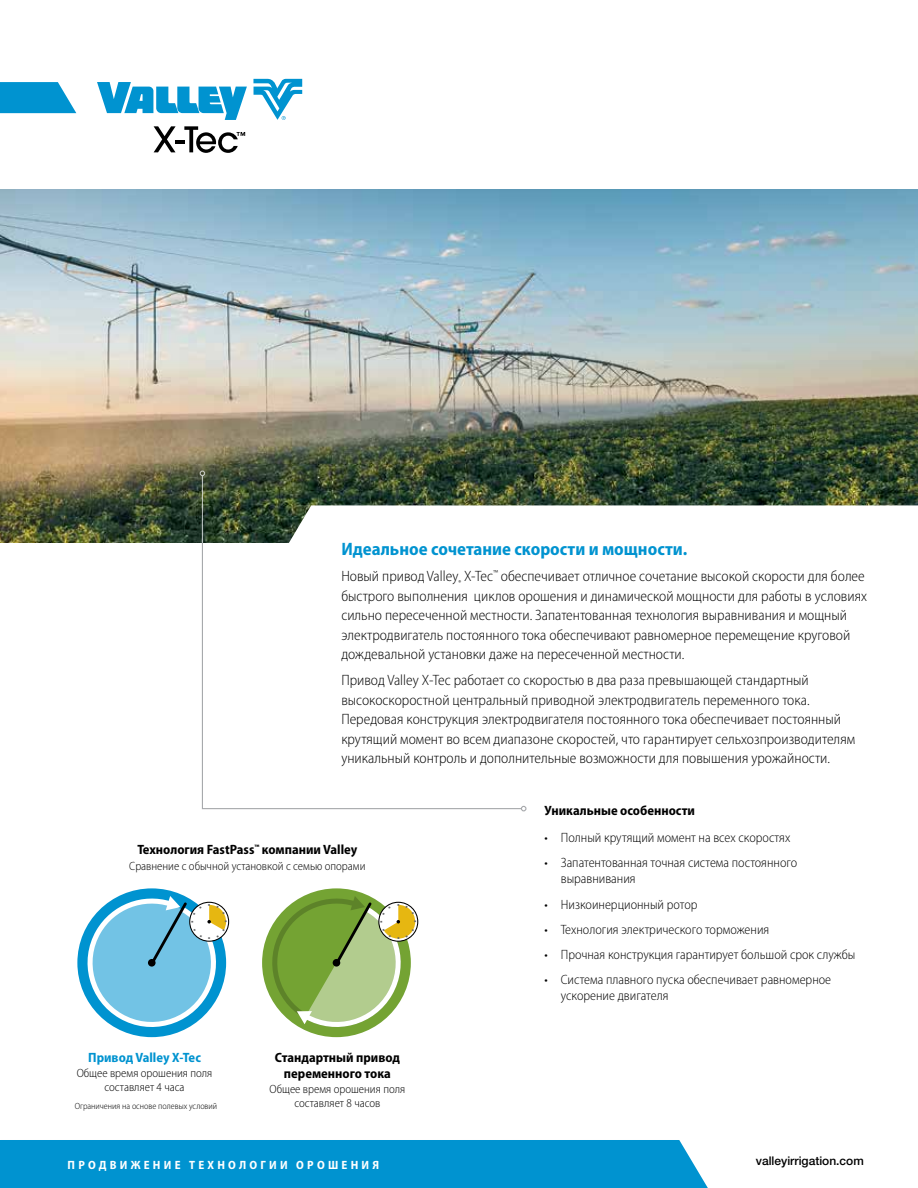
<style>
.page{position:relative;width:918px;height:1188px;background:#fff}
.page>*{position:absolute;margin:0;border:0;box-sizing:border-box;transform-origin:0 0}
.t1{font:700 semi-condensed 18px "Myriad Pro";color:#0093d0}
.t2{font:300 semi-condensed 15px/19.5px "Myriad Pro";color:#000}
.t3{font:300 semi-condensed 13.5px/16.2px "Myriad Pro";color:#000}
.t4{font:700 semi-condensed 13.5px/16.2px "Myriad Pro";color:#000;text-align:center}
.t5{font:700 semi-condensed 13.5px "Myriad Pro";color:#0093d0}
.t6{font:300 semi-condensed 12px/14.4px "Myriad Pro";color:#000;text-align:center}
.t7{font:700 semi-condensed 12px "Myriad Pro";letter-spacing:.27em;color:#fff}
.t8{font:500 12px "Helvetica Neue LT Pro";color:#000}
.t9{font:300 semi-condensed 9px "Myriad Pro";color:#000}
</style>
<div class="page">
<div style="left:262px;top:888px;width:149px;height:149px;background:#74a333;border-radius:50%"></div>
<div style="left:77px;top:888px;width:149px;height:149px;background:#0093d0;border-radius:50%"></div>
<div style="left:190px;top:902px;width:39px;height:39px;background:#585858;border-radius:50%"></div>
<div style="left:189px;top:902px;width:40px;height:40px;border:1px solid #000;border-radius:50%"></div>
<div style="left:379px;top:902px;width:39px;height:39px;background:#393939;border-radius:50%"></div>
<div style="left:378px;top:902px;width:40px;height:40px;border:1px solid #000;border-radius:50%"></div>
<svg style="left:0;top:82px;width:76px;height:31px;background:#1e9fd5"></svg>
<img style="left:0;top:189px;width:918px;height:353px">
<svg style="left:523px;top:505px;width:395px;height:37px"></svg>
<svg style="left:201px;top:474px;width:322px;height:336px"></svg>
<svg style="left:200px;top:471px;width:5px;height:5px"></svg>
<svg style="left:521px;top:806px;width:5px;height:5px"></svg>
<div style="left:0;top:1140px;width:708px;height:48px;background:#0093d0"></div>
<svg style="left:154px;top:126px;width:22px;height:26px"></svg>
<hr style="left:175px;top:140px;width:10px;height:4px;background:#000">
<svg style="left:184px;top:126px;width:61px;height:27px"></svg>
<svg style="left:253px;top:79px;width:49px;height:41px"></svg>
<svg style="left:97px;top:82px;width:150px;height:38px"></svg>
<svg style="left:81px;top:895px;width:146px;height:138px"></svg>
<svg style="left:272px;top:896px;width:144px;height:137px"></svg>
<p class="t1" style="left:341px;top:539px;width:347px">Идеальное сочетание скорости и мощности.</p>
<p class="t2" style="left:341px;top:567px;width:527px">Новый привод Valley<sub>®</sub> X-Tec<sup>™</sup> обеспечивает отличное сочетание высокой скорости для более быстрого выполнения циклов орошения и динамической мощности для работы в условиях сильно пересеченной местности. Запатентованная технология выравнивания и мощный электродвигатель постоянного тока обеспечивают равномерное перемещение круговой дождевальной установки даже на пересеченной местности.</p>
<p class="t2" style="left:341px;top:671px;width:515px">Привод Valley X-Tec работает со скоростью в два раза превышающей стандартный высокоскоростной центральный приводной электродвигатель переменного тока.<br>Передовая конструкция электродвигателя постоянного тока обеспечивает постоянный крутящий момент во всем диапазоне скоростей, что гарантирует сельхозпроизводителям уникальный контроль и дополнительные возможности для повышения урожайности.</p>
<p class="t4" style="left:137px;top:842px;width:222px">Технология FastPass<sup>™</sup> компании Valley</p>
<p class="t6" style="left:129px;top:859px;width:238px">Сравнение с обычной установкой с семью опорами</p>
<p class="t5" style="left:88px;top:1050px;width:114px">Привод Valley X-Tec</p>
<p class="t6" style="left:77px;top:1066px;width:137px">Общее время орошения поля составляет 4 часа</p>
<p class="t9" style="left:75px;top:1101px;width:144px">Ограничения на основе полевых условий</p>
<p class="t4" style="left:275px;top:1050px;width:127px">Стандартный привод переменного тока</p>
<p class="t6" style="left:270px;top:1082px;width:137px">Общее время орошения поля составляет 8 часов</p>
<p class="t4" style="left:545px;top:803px;width:152px">Уникальные особенности</p>
<p class="t3" style="left:545px;top:830px;width:247px">• Полный крутящий момент на всех скоростях</p>
<p class="t3" style="left:561px;top:855px;width:238px;text-indent:-16px">• Запатентованная точная система постоянного выравнивания</p>
<p class="t3" style="left:545px;top:896px;width:154px">• Низкоинерционный ротор</p>
<p class="t3" style="left:545px;top:922px;width:226px">• Технология электрического торможения</p>
<p class="t3" style="left:545px;top:947px;width:312px">• Прочная конструкция гарантирует большой срок службы</p>
<p class="t3" style="left:561px;top:972px;width:272px;text-indent:-16px">• Система плавного пуска обеспечивает равномерное ускорение двигателя</p>
<p class="t7" style="left:68px;top:1158px;width:313px">ПРОДВИЖЕНИЕ ТЕХНОЛОГИИ ОРОШЕНИЯ</p>
<p class="t8" style="left:756px;top:1154px;width:110px">valleyirrigation.com</p>
</div>
